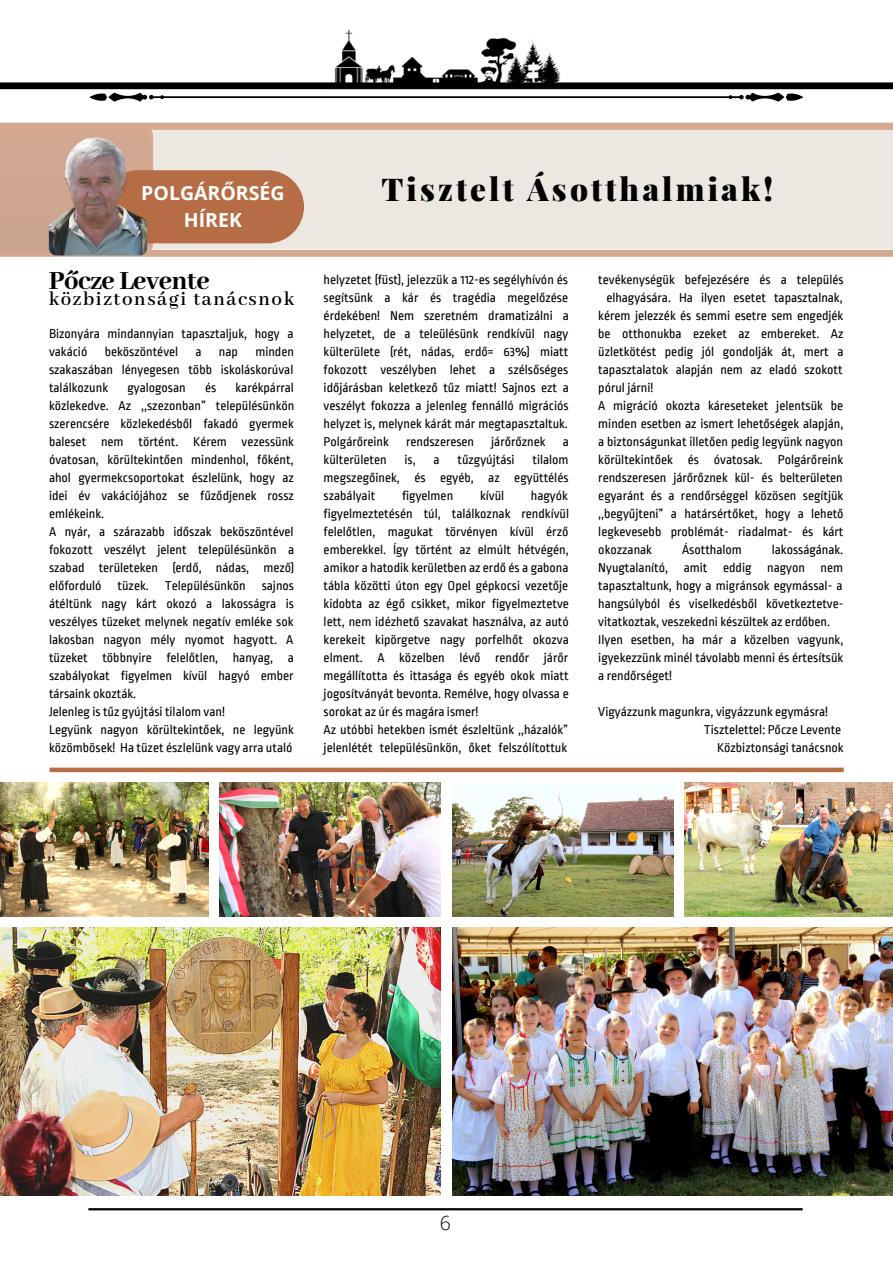
<style>
.page{position:relative;width:893px;height:1264px;background:#fff}
.page>*{position:absolute;margin:0;border:0;box-sizing:border-box;transform-origin:0 0}
.t1{font:900 31.5px "Playfair Display";letter-spacing:.1em;color:#000}
.t2{font:800 28.5px "Abhaya Libre";letter-spacing:-.015em;color:#000}
.t3{font:600 21px "Abhaya Libre";letter-spacing:.075em;color:#000}
.t4{font:700 19.5px "Open Sans";color:#fff}
.t5{font:300 19.5px "Open Sans";color:#000}
.t6{font:13.5px/18px "Ropa Sans";color:#000;text-align:justify}
</style>
<div class="page">
<img style="left:0;top:782px;width:208px;height:134px">
<img style="left:685px;top:782px;width:207px;height:134px">
<img style="left:219px;top:782px;width:222px;height:134px">
<img style="left:452px;top:927px;width:440px;height:268px">
<img style="left:452px;top:790px;width:221px;height:126px">
<img style="left:0;top:927px;width:441px;height:268px">
<img style="left:331px;top:29px;width:230px;height:94px">
<div style="left:0;top:82px;width:892px;height:7px;background:#000"></div>
<svg style="left:89px;top:93px;width:714px;height:9px"></svg>
<hr style="left:88px;top:1208px;width:714px;height:2px;background:#000">
<svg style="left:0;top:123px;width:892px;height:133px;background:#eadfd8"></svg>
<div style="left:0;top:126px;width:149px;height:127px;background:#d0a690"></div>
<div style="left:101px;top:170px;width:203px;height:73px;background:#b66c44;border-radius:37px"></div>
<img style="left:49px;top:108px;width:98px;height:147px;border-radius:7px">
<div style="left:50px;top:767px;width:793px;height:5px;background:#b66c44"></div>
<p class="t4" style="left:141px;top:179px;width:145px">POLGÁRŐRSÉG</p>
<p class="t4" style="left:184px;top:206px;width:60px">HÍREK</p>
<p class="t2" style="left:49px;top:265px;width:162px">Pőcze Levente</p>
<p class="t3" style="left:49px;top:288px;width:247px">közbiztonsági tanácsnok</p>
<p class="t6" style="left:49px;top:325px;width:246px">Bizonyára mindannyian tapasztaljuk, hogy a vakáció</p>
<p class="t6" style="left:49px;top:343px;width:246px;text-indent:206px">minden szakaszában lényegesen több iskoláskorúval találkozunk</p>
<p class="t6" style="left:105px;top:343px;width:75px">beköszöntével</p>
<p class="t6" style="left:195px;top:343px;width:8px">a</p>
<p class="t6" style="left:219px;top:343px;width:21px">nap</p>
<p class="t6" style="left:49px;top:379px;width:247px;text-indent:186px">karékpárral közlekedve. Az ,,szezonban” településünkön szerencsére közlekedésből fakadó gyermek baleset nem történt. Kérem vezessünk óvatosan, körültekintően mindenhol, főként, ahol gyermekcsoportokat észlelünk, hogy az idei év vakációjához se fűződjenek rossz emlékeink.</p>
<p class="t6" style="left:49px;top:523px;width:247px">A nyár, a szárazabb időszak beköszöntével fokozott veszélyt jelent településünkön a szabad területeken (erdő, nádas, mező) előforduló tüzek. Településünkön sajnos átéltünk nagy kárt okozó a lakosságra is veszélyes tüzeket melynek negatív emléke sok lakosban nagyon mély nyomot hagyott. A tüzeket többnyire felelőtlen, hanyag, a szabályokat figyelmen kívül hagyó ember társaink okozták.</p>
<p class="t6" style="left:49px;top:703px;width:177px">Jelenleg is tűz gyújtási tilalom van!</p>
<p class="t6" style="left:49px;top:721px;width:246px">Legyünk nagyon körültekintőek, ne legyünk közömbösek! Ha tüzet észlelünk vagy arra utaló</p>
<p class="t6" style="left:127px;top:379px;width:60px">gyalogosan</p>
<p class="t6" style="left:205px;top:379px;width:13px">és</p>
<p class="t1" style="left:381px;top:167px;width:393px">Tisztelt Ásotthalmiak!</p>
<p class="t6" style="left:323px;top:271px;width:247px">helyzetet (füst), jelezzük a 112-es segélyhívón és segítsünk a kár és tragédia megelőzése érdekében! Nem szeretném dramatizálni a helyzetet, de a teleülésünk rendkívül nagy külterülete (rét, nádas, erdő= 63%) miatt fokozott veszélyben lehet a szélsőséges időjárásban keletkező tűz miatt! Sajnos ezt a veszélyt fokozza a jelenleg fennálló migrációs helyzet is, melynek kárát már megtapasztaltuk.<br>Polgárőreink</p>
<p class="t6" style="left:406px;top:433px;width:70px">rendszeresen</p>
<p class="t6" style="left:491px;top:433px;width:56px">járőrőznek</p>
<p class="t6" style="left:562px;top:433px;width:8px">a</p>
<p class="t6" style="left:323px;top:451px;width:246px;text-indent:209px">tilalom megszegőinek, és egyéb, az együttélés szabályait</p>
<p class="t6" style="left:323px;top:451px;width:64px">külterületen</p>
<p class="t6" style="left:404px;top:451px;width:13px">is,</p>
<p class="t6" style="left:433px;top:451px;width:8px">a</p>
<p class="t6" style="left:457px;top:451px;width:59px">tűzgyújtási</p>
<p class="t6" style="left:402px;top:487px;width:53px">figyelmen</p>
<p class="t6" style="left:480px;top:487px;width:26px">kívül</p>
<p class="t6" style="left:323px;top:487px;width:247px;text-indent:207px">hagyók figyelmeztetésén túl, találkoznak rendkívül felelőtlen, magukat törvényen kívül érző emberekkel. Így történt az elmúlt hétvégén, amikor a hatodik kerületben az erdő és a gabona tábla közötti úton egy Opel gépkocsi vezetője kidobta az égő csikket, mikor figyelmeztetve lett, nem idézhető szavakat használva, az autó kerekeit kipörgetve nagy porfelhőt okozva elment. A közelben lévő rendőr járőr megállította és ittasága és egyéb okok miatt jogosítványát bevonta. Remélve, hogy olvassa e sorokat az úr és magára ismer!</p>
<p class="t6" style="left:323px;top:721px;width:246px">Az utóbbi hetekben ismét észleltünk ,,házalók” jelenlétét településünkön, őket felszólítottuk</p>
<p class="t6" style="left:598px;top:271px;width:247px">tevékenységük befejezésére és a település</p>
<p class="t6" style="left:606px;top:289px;width:238px">elhagyására. Ha ilyen esetet tapasztalnak,</p>
<p class="t6" style="left:598px;top:307px;width:246px">kérem jelezzék és semmi esetre sem engedjék</p>
<p class="t6" style="left:598px;top:325px;width:247px">be otthonukba ezeket az embereket. Az</p>
<p class="t6" style="left:598px;top:343px;width:246px">üzletkötést pedig jól gondolják át, mert a</p>
<p class="t6" style="left:598px;top:361px;width:246px">tapasztalatok alapján nem az eladó szokott</p>
<p class="t6" style="left:598px;top:379px;width:57px">pórul járni!</p>
<p class="t6" style="left:598px;top:397px;width:247px">A migráció okozta káreseteket jelentsük be minden esetben az ismert lehetőségek alapján, a biztonságunkat illetően pedig legyünk nagyon körültekintőek és óvatosak. Polgárőreink rendszeresen járőrőznek kül- és belterületen egyaránt és a rendőrséggel közösen segítjük ,,begyűjteni” a határsértőket, hogy a lehető legkevesebb problémát- riadalmat- és kárt okozzanak</p>
<p class="t6" style="left:682px;top:541px;width:61px">Ásotthalom</p>
<p class="t6" style="left:598px;top:541px;width:247px;text-indent:173px">lakosságának.<br>Nyugtalanító, amit eddig nagyon nem tapasztaltunk, hogy a migránsok egymással- a hangsúlyból és viselkedésből következtetve&shy;vitatkoztak, veszekedni készültek az erdőben.</p>
<p class="t6" style="left:598px;top:631px;width:246px">Ilyen esetben, ha már a közelben vagyunk, igyekezzünk minél távolabb menni és értesítsük a rendőrséget!</p>
<p class="t6" style="left:598px;top:703px;width:231px">Vigyázzunk magunkra, vigyázzunk egymásra!</p>
<p class="t6" style="left:703px;top:721px;width:139px">Tisztelettel: Pőcze Levente</p>
<p class="t6" style="left:717px;top:739px;width:128px">Közbiztonsági tanácsnok</p>
<p class="t5" style="left:440px;top:1209px;width:13px">6</p>
</div>
